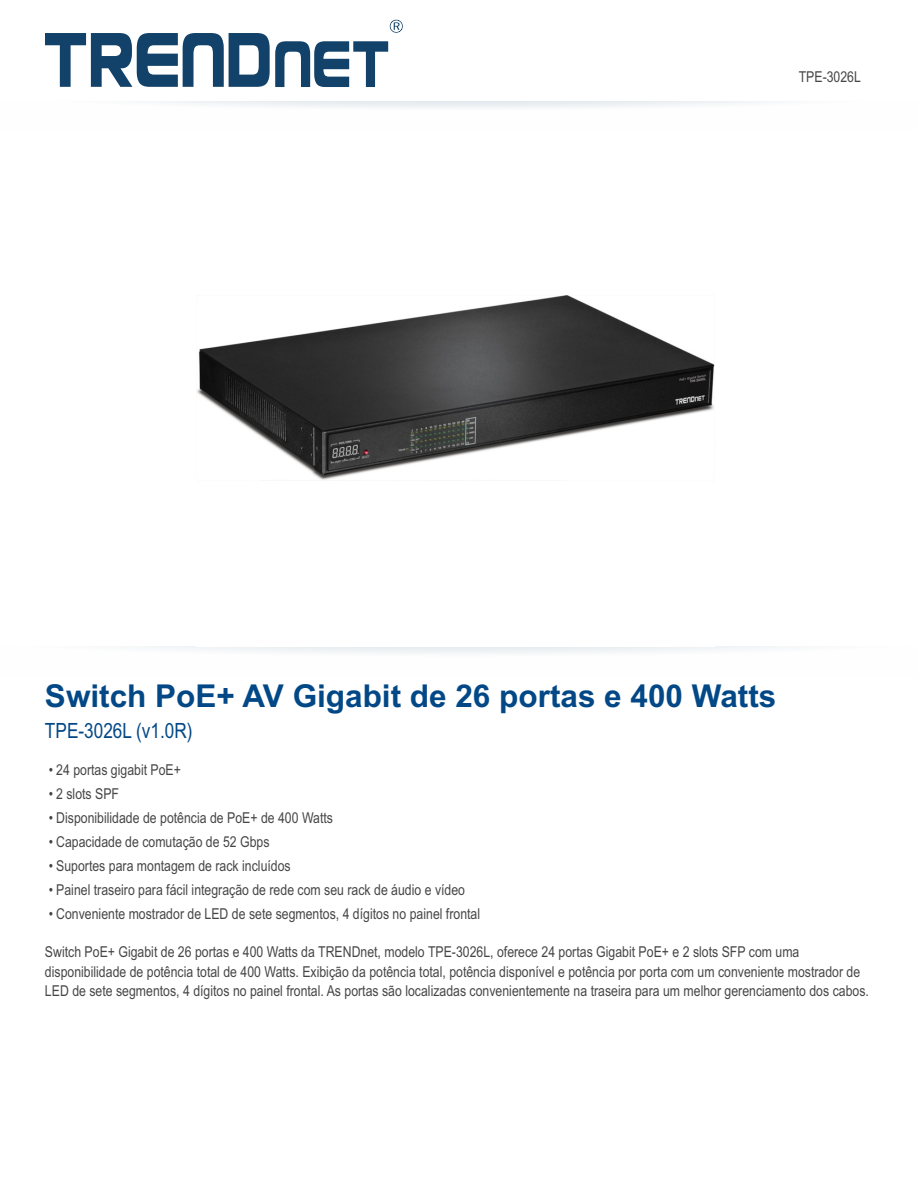
<style>
.page{position:relative;width:918px;height:1188px;background:#fff}
.page>*{position:absolute;margin:0;border:0;box-sizing:border-box;transform-origin:0 0}
.t1{font:700 31.5px "Arial";color:#034886}
.t2{font:21px "Arial Narrow";color:#034886}
.t3{font:15px/19.5px "Arial Narrow";color:#464646}
</style>
<div class="page">
<img style="left:197px;top:295px;width:517px;height:185px">
<svg style="left:45px;top:20px;width:358px;height:67px"></svg>
<svg style="left:149px;top:101px;width:626px;height:7px"></svg>
<p class="t3" style="left:799px;top:68px;width:64px">TPE-3026L</p>
<h1 class="t1" style="left:45px;top:684px;width:733px">Switch PoE+ AV Gigabit de 26 portas e 400 Watts</h1>
<h2 class="t2" style="left:45px;top:722px;width:149px">TPE-3026L (v1.0R)</h2>
<p class="t3" style="left:49px;top:761px;width:134px">• 24 portas gigabit PoE+</p>
<p class="t3" style="left:49px;top:785px;width:72px">• 2 slots SPF</p>
<p class="t3" style="left:49px;top:809px;width:286px">• Disponibilidade de potência de PoE+ de 400 Watts</p>
<p class="t3" style="left:49px;top:833px;width:222px">• Capacidade de comutação de 52 Gbps</p>
<p class="t3" style="left:49px;top:857px;width:243px">• Suportes para montagem de rack incluídos</p>
<p class="t3" style="left:49px;top:881px;width:418px">• Painel traseiro para fácil integração de rede com seu rack de áudio e vídeo</p>
<p class="t3" style="left:49px;top:905px;width:433px">• Conveniente mostrador de LED de sete segmentos, 4 dígitos no painel frontal</p>
<p class="t3" style="left:45px;top:944px;width:825px">Switch PoE+ Gigabit de 26 portas e 400 Watts da TRENDnet, modelo TPE-3026L, oferece 24 portas Gigabit PoE+ e 2 slots SFP com uma disponibilidade de potência total de 400 Watts. Exibição da potência total, potência disponível e potência por porta com um conveniente mostrador de<br>LED de sete segmentos, 4 dígitos no painel frontal. As portas são localizadas convenientemente na traseira para um melhor gerenciamento dos cabos.</p>
</div>
